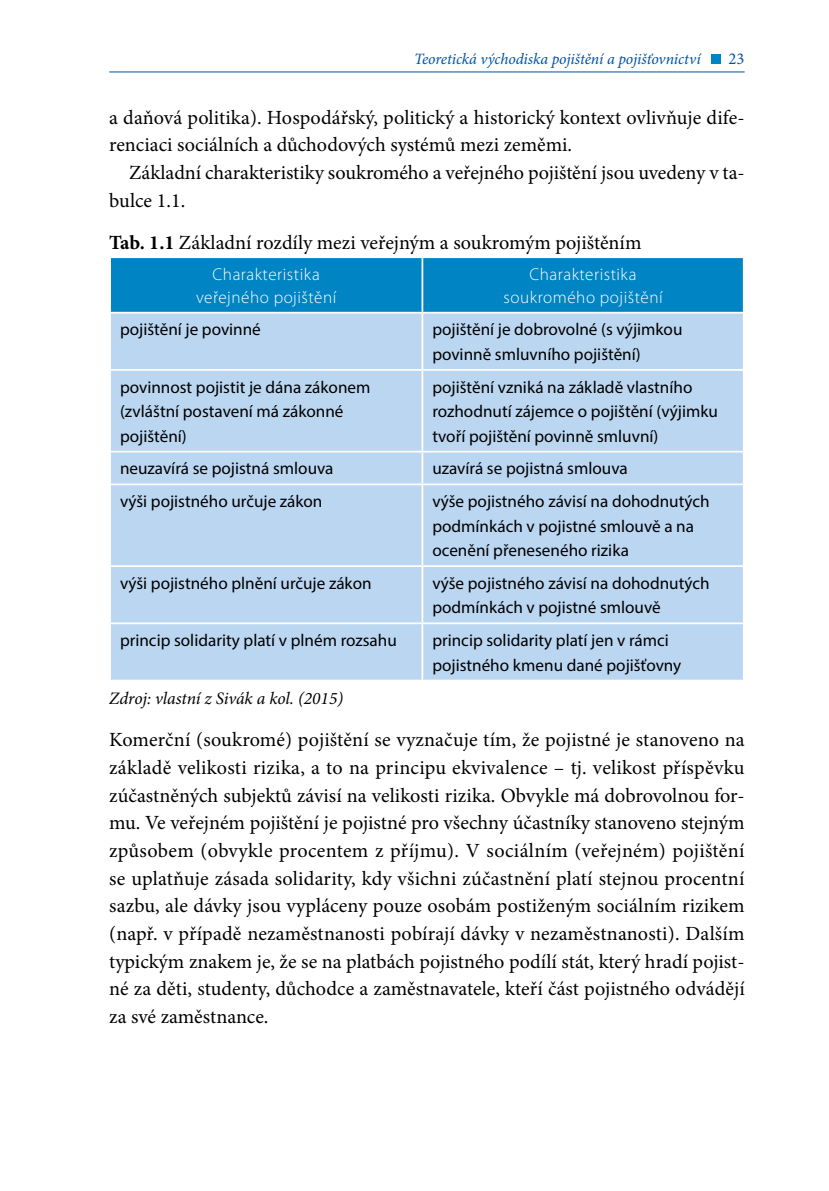
<style>
.page{position:relative;width:829px;height:1191px;background:#fff}
.page>*{position:absolute;margin:0;border:0;box-sizing:border-box;transform-origin:0 0}
.bezar{font:20.12px/27.7px "Minion Pro";color:#000;text-align:justify}
.text{font:20.12px/27.7px "Minion Pro";color:#000}
.tabulka_tit{font:20.12px "Minion Pro";color:#000}
.Zdroj_tab{font:italic 17.5px "Minion Pro";letter-spacing:-.01em;color:#000}
.tabulka_text{font:17.15px/24.5px "Myriad Pro";color:#000}
.tab_nadpis{font:300 17.15px/22.8px "Myriad Pro";letter-spacing:.03em;color:#fff;text-align:center}
.t1{font:16.62px "Minion Pro";color:#0052a4}
.t2{font:italic 15.75px "Minion Pro";letter-spacing:-.005em;color:#0052a4}
.s1{font-weight:700}
</style>
<div class="page">
<hr style="left:109px;top:72px;width:635px;height:1px;background:#0052a4">
<div style="left:711px;top:54px;width:10px;height:10px;background:#0084c3"></div>
<div style="left:111px;top:258px;width:631px;height:54px;background:#0084c3"></div>
<div style="left:111px;top:313px;width:631px;height:366px;background:#bbd6f1"></div>
<hr style="left:421px;top:258px;width:2px;height:54px;background:#fff">
<hr style="left:421px;top:313px;width:2px;height:56px;background:#fff">
<hr style="left:109px;top:369px;width:313px;height:2px;background:#fff">
<hr style="left:422px;top:369px;width:322px;height:2px;background:#fff">
<hr style="left:421px;top:371px;width:2px;height:80px;background:#fff">
<hr style="left:109px;top:451px;width:313px;height:1px;background:#fff">
<hr style="left:422px;top:451px;width:322px;height:1px;background:#fff">
<hr style="left:421px;top:452px;width:2px;height:31px;background:#fff">
<hr style="left:109px;top:483px;width:313px;height:2px;background:#fff">
<hr style="left:422px;top:483px;width:322px;height:2px;background:#fff">
<hr style="left:421px;top:485px;width:2px;height:80px;background:#fff">
<hr style="left:109px;top:565px;width:313px;height:2px;background:#fff">
<hr style="left:422px;top:565px;width:322px;height:2px;background:#fff">
<hr style="left:421px;top:567px;width:2px;height:55px;background:#fff">
<hr style="left:109px;top:622px;width:313px;height:2px;background:#fff">
<hr style="left:422px;top:622px;width:322px;height:2px;background:#fff">
<hr style="left:421px;top:624px;width:2px;height:55px;background:#fff">
<p class="t2" style="left:414px;top:48px;width:288px">Teoretická východiska pojištění a pojišťovnictví</p>
<p class="t1" style="left:728px;top:47px;width:17px">23</p>
<p class="text" style="left:109px;top:104px;width:636px">a daňová politika). Hospodářský, politický a historický kontext ovlivňuje dife&shy;renciaci sociálních a důchodových systémů mezi zeměmi.</p>
<p class="text" style="left:109px;top:159px;width:636px;text-indent:20px">Základní charakteristiky soukromého a veřejného pojištění jsou uvedeny v ta&shy;bulce 1.1.</p>
<p class="tabulka_tit" style="left:109px;top:229px;width:533px"><span class="s1">Tab. 1.1</span> Základní rozdíly mezi veřejným a soukromým pojištěním</p>
<p class="tab_nadpis" style="left:196px;top:263px;width:142px">Charakteristika veřejného pojištění</p>
<p class="tab_nadpis" style="left:503px;top:263px;width:160px">Charakteristika soukromého pojištění</p>
<p class="tabulka_text" style="left:120px;top:317px;width:142px">pojištění je povinné</p>
<p class="tabulka_text" style="left:432px;top:317px;width:251px">pojištění je dobrovolné (s výjimkou povinně smluvního pojištění)</p>
<p class="tabulka_text" style="left:120px;top:374px;width:252px">povinnost pojistit je dána zákonem (zvláštní postavení má zákonné pojištění)</p>
<p class="tabulka_text" style="left:432px;top:374px;width:287px">pojištění vzniká na základě vlastního rozhodnutí zájemce o pojištění (výjimku tvoří pojištění povinně smluvní)</p>
<p class="tabulka_text" style="left:120px;top:456px;width:215px">neuzavírá se pojistná smlouva</p>
<p class="tabulka_text" style="left:432px;top:456px;width:197px">uzavírá se pojistná smlouva</p>
<p class="tabulka_text" style="left:120px;top:489px;width:204px">výši pojistného určuje zákon</p>
<p class="tabulka_text" style="left:432px;top:489px;width:279px">výše pojistného závisí na dohodnutých podmínkách v pojistné smlouvě a na ocenění přeneseného rizika</p>
<p class="tabulka_text" style="left:120px;top:570px;width:253px">výši pojistného plnění určuje zákon</p>
<p class="tabulka_text" style="left:432px;top:570px;width:279px">výše pojistného závisí na dohodnutých podmínkách v pojistné smlouvě</p>
<p class="tabulka_text" style="left:120px;top:628px;width:278px">princip solidarity platí v plném rozsahu</p>
<p class="tabulka_text" style="left:432px;top:628px;width:250px">princip solidarity platí jen v rámci pojistného kmenu dané pojišťovny</p>
<p class="Zdroj_tab" style="left:109px;top:686px;width:235px">Zdroj: vlastní z Sivák a kol. (2015)</p>
<p class="bezar" style="left:109px;top:726px;width:637px">Komerční (soukromé) pojištění se vyznačuje tím, že pojistné je stanoveno na základě velikosti rizika, a to na principu ekvivalence – tj. velikost příspěvku zúčastněných subjektů závisí na velikosti rizika. Obvykle má dobrovolnou for&shy;mu. Ve veřejném pojištění je pojistné pro všechny účastníky stanoveno stejným způsobem (obvykle procentem z příjmu). V sociálním (veřejném) pojištění se uplatňuje zásada solidarity, kdy všichni zúčastnění platí stejnou procentní sazbu, ale dávky jsou vypláceny pouze osobám postiženým sociálním rizikem (např. v případě nezaměstnanosti pobírají dávky v nezaměstnanosti). Dalším typickým znakem je, že se na platbách pojistného podílí stát, který hradí pojist&shy;né za děti, studenty, důchodce a zaměstnavatele, kteří část pojistného odvádějí za své zaměstnance.</p>
</div>
